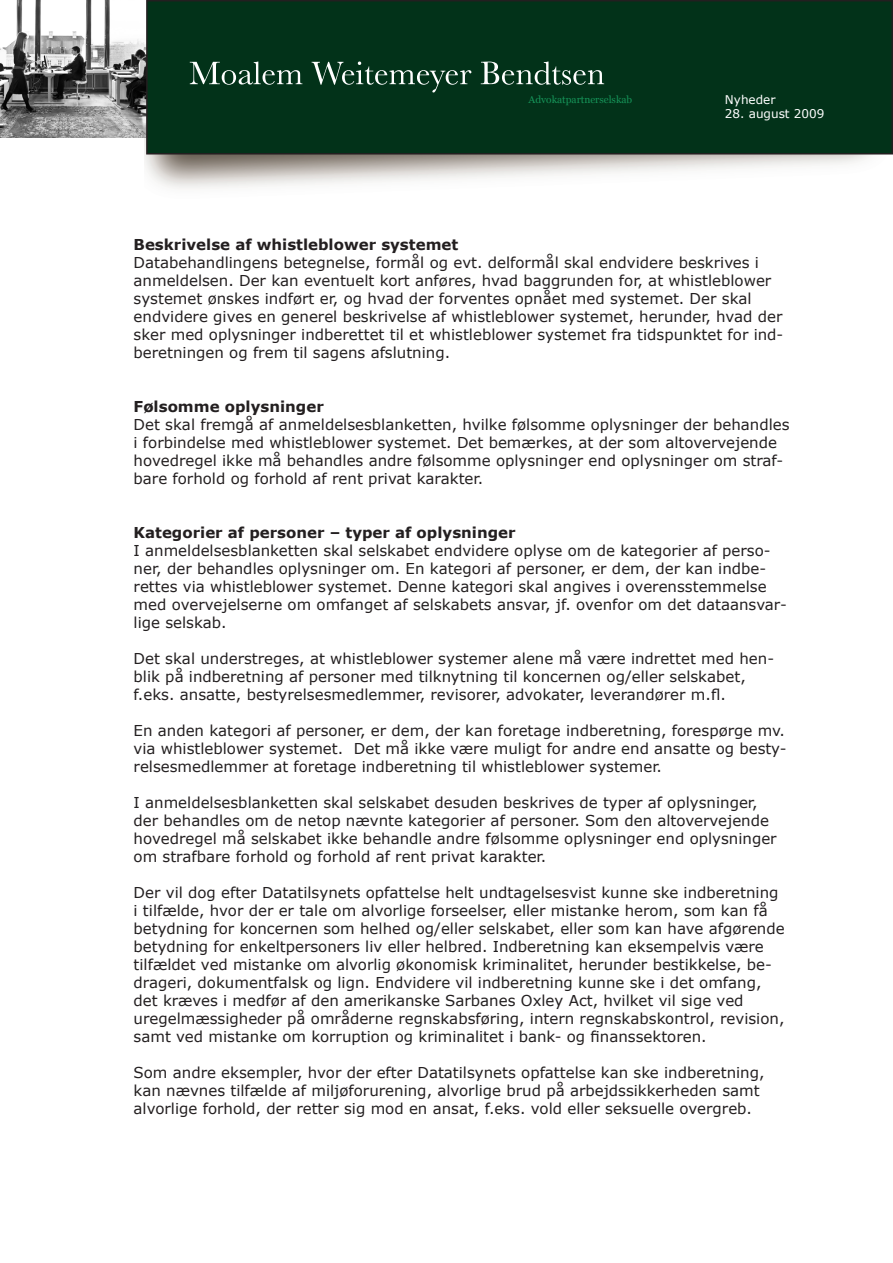
<style>
.page{position:relative;width:893px;height:1263px;background:#fff}
.page>*{position:absolute;margin:0;border:0;box-sizing:border-box;transform-origin:0 0}
.t1{font:15px/18px "Verdana";color:#231f20}
.t2{font:700 15px "Verdana";color:#231f20}
.t3{font:12px "Verdana";color:#fff}
.t4{font:10.2px "Georgia";color:#169459}
</style>
<div class="page">
<img style="left:144px;top:138px;width:749px;height:51px">
<img style="left:0;top:0;width:146px;height:138px">
<div style="left:147px;top:1px;width:745px;height:153px;background:#023219"></div>
<div style="left:146px;top:0;width:747px;height:154px;border:2px solid #231f20"></div>
<svg style="left:190px;top:62px;width:112px;height:23px"></svg>
<svg style="left:312px;top:62px;width:159px;height:30px"></svg>
<svg style="left:481px;top:62px;width:123px;height:23px"></svg>
<p class="t4" style="left:529px;top:93px;width:105px">Advokatpartnerselskab</p>
<p class="t3" style="left:725px;top:92px;width:52px">Nyheder</p>
<p class="t3" style="left:725px;top:106px;width:101px">28. august 2009</p>
<p class="t2" style="left:134px;top:235px;width:326px">Beskrivelse af whistleblower systemet</p>
<p class="t1" style="left:134px;top:253px;width:651px">Databehandlingens betegnelse, formål og evt. delformål skal endvidere beskrives i anmeldelsen. Der kan eventuelt kort anføres, hvad baggrunden for, at whistleblower systemet ønskes indført er, og hvad der forventes opnået med systemet. Der skal endvidere gives en generel beskrivelse af whistleblower systemet, herunder, hvad der sker med oplysninger indberettet til et whistleblower systemet fra tidspunktet for ind&shy;beretningen og frem til sagens afslutning.</p>
<p class="t2" style="left:134px;top:397px;width:192px">Følsomme oplysninger</p>
<p class="t1" style="left:134px;top:415px;width:657px">Det skal fremgå af anmeldelsesblanketten, hvilke følsomme oplysninger der behandles i forbindelse med whistleblower systemet. Det bemærkes, at der som altovervejende hovedregel ikke må behandles andre følsomme oplysninger end oplysninger om straf&shy;bare forhold og forhold af rent privat karakter.</p>
<p class="t2" style="left:134px;top:523px;width:383px">Kategorier af personer – typer af oplysninger</p>
<p class="t1" style="left:134px;top:541px;width:655px">I anmeldelsesblanketten skal selskabet endvidere oplyse om de kategorier af perso&shy;ner, der behandles oplysninger om. En kategori af personer, er dem, der kan indbe&shy;rettes via whistleblower systemet. Denne kategori skal angives i overensstemmelse med overvejelserne om omfanget af selskabets ansvar, jf. ovenfor om det dataansvar&shy;lige selskab.</p>
<p class="t1" style="left:134px;top:649px;width:642px">Det skal understreges, at whistleblower systemer alene må være indrettet med hen&shy;blik på indberetning af personer med tilknytning til koncernen og/eller selskabet, f.eks. ansatte, bestyrelsesmedlemmer, revisorer, advokater, leverandører m.fl.</p>
<p class="t1" style="left:134px;top:721px;width:654px;text-align:justify">En anden kategori af personer, er dem, der kan foretage indberetning, forespørge mv. via whistleblower systemet. Det må ikke være muligt for andre end ansatte og besty&shy;relsesmedlemmer at foretage indberetning til whistleblower systemer.</p>
<p class="t1" style="left:134px;top:793px;width:645px">I anmeldelsesblanketten skal selskabet desuden beskrives de typer af oplysninger, der behandles om de netop nævnte kategorier af personer. Som den altovervejende hovedregel må selskabet ikke behandle andre følsomme oplysninger end oplysninger om strafbare forhold og forhold af rent privat karakter.</p>
<p class="t1" style="left:134px;top:883px;width:653px">Der vil dog efter Datatilsynets opfattelse helt undtagelsesvist kunne ske indberetning i tilfælde, hvor der er tale om alvorlige forseelser, eller mistanke herom, som kan få betydning for koncernen som helhed og/eller selskabet, eller som kan have afgørende betydning for enkeltpersoners liv eller helbred. Indberetning kan eksempelvis være tilfældet ved mistanke om alvorlig økonomisk kriminalitet, herunder bestikkelse, be&shy;drageri, dokumentfalsk og lign. Endvidere vil indberetning kunne ske i det omfang, det kræves i medfør af den amerikanske Sarbanes Oxley Act, hvilket vil sige ved uregelmæssigheder på områderne regnskabsføring, intern regnskabskontrol, revision, samt ved mistanke om korruption og kriminalitet i bank- og finanssektoren.</p>
<p class="t1" style="left:134px;top:1063px;width:632px">Som andre eksempler, hvor der efter Datatilsynets opfattelse kan ske indberetning, kan nævnes tilfælde af miljøforurening, alvorlige brud på arbejdssikkerheden samt alvorlige forhold, der retter sig mod en ansat, f.eks. vold eller seksuelle overgreb.</p>
</div>
